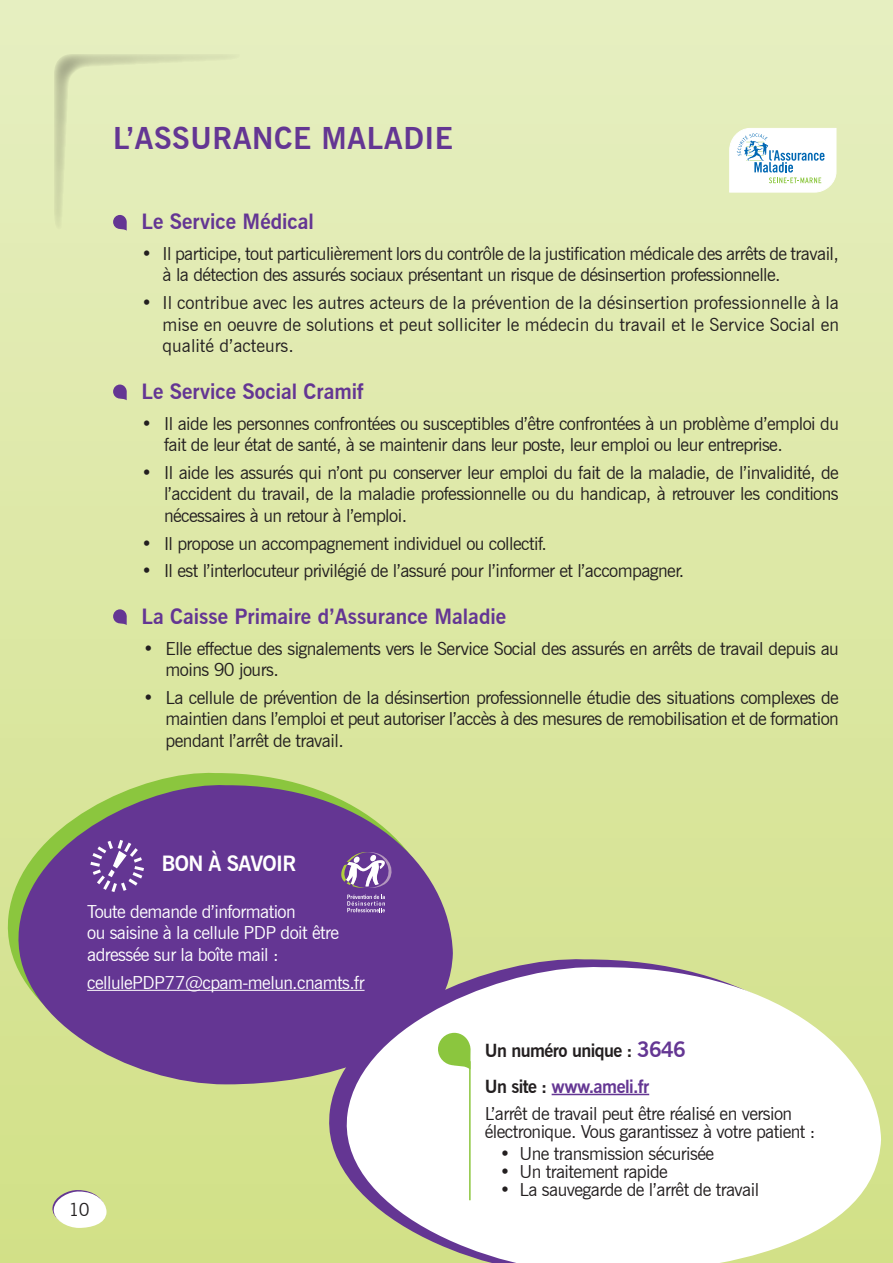
<style>
.page{position:relative;width:893px;height:1263px;background:#fff}
.page>*{position:absolute;margin:0;border:0;box-sizing:border-box;transform-origin:0 0}
.t1{font:700 30px "News Gothic BT";letter-spacing:.02em;color:#643693}
.t2{font:700 21px "News Gothic BT";color:#643693}
.t3{font:700 21px "News Gothic BT";color:#fff}
.t4{font:18px/21.6px "News Gothic BT";letter-spacing:-.03em;color:#231f20}
.t5{font:18px/21.6px "News Gothic BT";letter-spacing:-.03em;color:#fff}
.t6{font:700 18px/36px "News Gothic BT";letter-spacing:-.03em;color:#231f20}
.s1{font-size:21px;color:#643693}
.s2{color:#643693}
</style>
<div class="page">
<div style="left:0;top:0;width:893px;height:1263px;background:linear-gradient(to bottom,#e6efc1,#d1e086)"></div>
<svg style="left:729px;top:127px;width:108px;height:66px"></svg>
<svg style="left:0;top:769px;width:442px;height:303px;background:#d0e190"></svg>
<svg style="left:9px;top:782px;width:444px;height:302px;background:#7c5f8f"></svg>
<svg style="left:334px;top:850px;width:62px;height:62px;background:#825ea4"></svg>
<svg style="left:317px;top:956px;width:546px;height:307px;background:#aaa190"></svg>
<svg style="left:335px;top:964px;width:546px;height:299px"></svg>
<hr style="left:552px;top:1094px;width:97px;height:1px;background:#643693">
<svg style="left:54px;top:54px;width:186px;height:177px;background:#e0e9b8"></svg>
<svg style="left:113px;top:609px;width:14px;height:16px"></svg>
<svg style="left:113px;top:384px;width:14px;height:16px"></svg>
<svg style="left:87px;top:836px;width:60px;height:59px;background:#7c55a3"></svg>
<hr style="left:87px;top:990px;width:278px;height:1px;background:#fff">
<svg style="left:438px;top:1033px;width:33px;height:36px"></svg>
<hr style="left:469px;top:1061px;width:2px;height:139px;background:#8bc63e">
<svg style="left:51px;top:1189px;width:56px;height:39px"></svg>
<h1 class="t1" style="left:113px;top:120px;width:341px">L’ASSURANCE MALADIE</h1>
<p class="t2" style="left:142px;top:209px;width:174px">Le Service Médical</p>
<p class="t4" style="left:163px;top:242px;width:678px;text-indent:-21px">• Il participe, tout particulièrement lors du contrôle de la justification médicale des arrêts de travail, à la détection des assurés sociaux présentant un risque de désinsertion professionnelle.</p>
<p class="t4" style="left:163px;top:292px;width:678px;text-align:justify;text-indent:-21px">• Il contribue avec les autres acteurs de la prévention de la désinsertion professionnelle à la mise en oeuvre de solutions et peut solliciter le médecin du travail et le Service Social en qualité d’acteurs.</p>
<p class="t2" style="left:142px;top:379px;width:224px">Le Service Social Cramif</p>
<p class="t4" style="left:164px;top:412px;width:676px;text-indent:-22px">• Il aide les personnes confrontées ou susceptibles d’être confrontées à un problème d’emploi du fait de leur état de santé, à se maintenir dans leur poste, leur emploi ou leur entreprise.</p>
<p class="t4" style="left:164px;top:461px;width:676px;text-align:justify;text-indent:-22px">• Il aide les assurés qui n’ont pu conserver leur emploi du fait de la maladie, de l’invalidité, de l’accident du travail, de la maladie professionnelle ou du handicap, à retrouver les conditions nécessaires à un retour à l’emploi.</p>
<p class="t4" style="left:142px;top:532px;width:407px">• Il propose un accompagnement individuel ou collectif.</p>
<p class="t4" style="left:142px;top:560px;width:544px">• Il est l’interlocuteur privilégié de l’assuré pour l’informer et l’accompagner.</p>
<p class="t2" style="left:142px;top:604px;width:366px">La Caisse Primaire d’Assurance Maladie</p>
<p class="t4" style="left:166px;top:637px;width:675px;text-indent:-22px">• Elle effectue des signalements vers le Service Social des assurés en arrêts de travail depuis au moins 90 jours.</p>
<p class="t4" style="left:166px;top:686px;width:675px;text-align:justify;text-indent:-23px">• La cellule de prévention de la désinsertion professionnelle étudie des situations complexes de maintien dans l’emploi et peut autoriser l’accès à des mesures de remobilisation et de formation pendant l’arrêt de travail.</p>
<p class="t3" style="left:162px;top:851px;width:14px">bon</p>
<p class="t3" style="left:209px;top:851px;width:31px">à savoir</p>
<p class="t5" style="left:87px;top:900px;width:253px">Toute demande d’information<br>ou saisine à la cellule PDP doit être adressée sur la boîte mail :</p>
<p class="t5" style="left:87px;top:971px;width:279px">cellulePDP77@cpam-melun.cnamts.fr</p>
<p class="t4" style="left:69px;top:1198px;width:23px">10</p>
<p class="t6" style="left:485px;top:1032px;width:203px">Un numéro unique : <span class="s1">3646<br></span>Un site : <span class="s2">www.ameli.fr</span></p>
<p class="t4" style="left:485px;top:1105px;width:332px;line-height:18px">L’arrêt de travail peut être réalisé en version électronique. Vous garantissez à votre patient :</p>
<p class="t4" style="left:500px;top:1143px;width:216px">• Une transmission sécurisée</p>
<p class="t4" style="left:500px;top:1161px;width:170px">• Un traitement rapide</p>
<p class="t4" style="left:500px;top:1179px;width:261px">• La sauvegarde de l’arrêt de travail</p>
</div>
